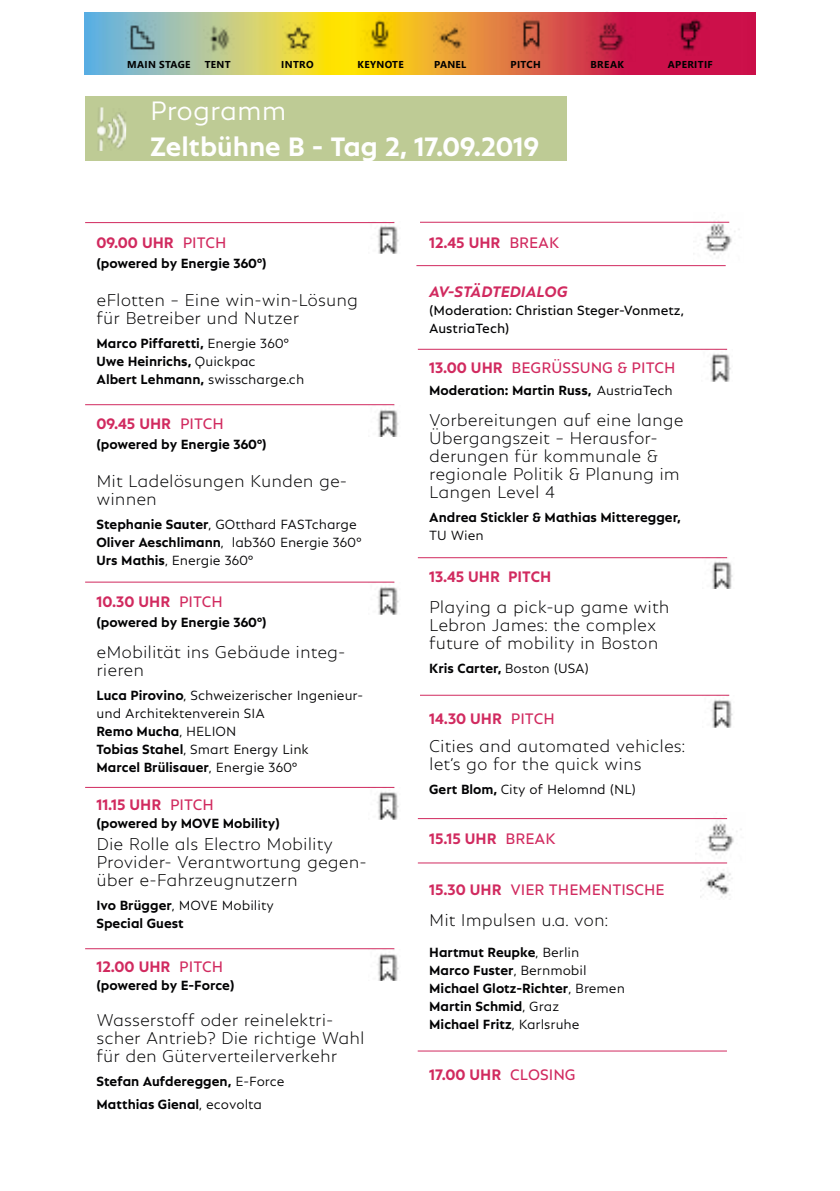
<style>
.page{position:relative;width:840px;height:1191px;background:#fff}
.page>*{position:absolute;margin:0;border:0;box-sizing:border-box;transform-origin:0 0}
.t1{font:700 28px "Neptune";color:#fff}
.t2{font:300 28px "Neptune";color:#fff}
.t3{font:200 18px/18px "Neptune";color:#020203}
.t4{font:200 18px/18px "Neptune";color:#000}
.t5{font:700 16px "Neptune";color:#d12a5f}
.t6{font:16px "Neptune";color:#d12a5f}
.t7{font:italic 700 16px "Neptune";color:#d12a5f}
.t8{font:700 14px/18px "Neptune";color:#020203}
.t9{font:300 14px/18px "Neptune";color:#020203}
.t10{font:14px/18px "Neptune";color:#020203}
.t11{font:700 10px "Segoe UI";letter-spacing:.035em;color:#000}
.s1{font-weight:400}
.s2{font-weight:300}
.s3{font-weight:700}
.s4{color:#020203}
</style>
<div class="page">
<hr style="left:85px;top:222px;width:309px;height:1px;background:#d12a5f">
<hr style="left:85px;top:404px;width:309px;height:1px;background:#d12a5f">
<hr style="left:85px;top:581px;width:309px;height:1px;background:#d12a5f">
<hr style="left:420px;top:222px;width:308px;height:1px;background:#d12a5f">
<hr style="left:85px;top:948px;width:309px;height:1px;background:#d12a5f">
<hr style="left:85px;top:787px;width:309px;height:1px;background:#d12a5f">
<hr style="left:417px;top:818px;width:309px;height:1px;background:#d12a5f">
<hr style="left:417px;top:862px;width:309px;height:1px;background:#d12a5f">
<hr style="left:417px;top:349px;width:309px;height:1px;background:#d12a5f">
<hr style="left:416px;top:265px;width:309px;height:1px;background:#d12a5f">
<hr style="left:417px;top:557px;width:309px;height:1px;background:#d12a5f">
<hr style="left:420px;top:694px;width:308px;height:1px;background:#d12a5f">
<hr style="left:417px;top:1050px;width:309px;height:1px;background:#d12a5f">
<img style="left:693px;top:221px;width:47px;height:34px">
<img style="left:369px;top:222px;width:30px;height:31px">
<img style="left:369px;top:405px;width:30px;height:32px">
<img style="left:368px;top:582px;width:31px;height:32px">
<img style="left:368px;top:787px;width:31px;height:32px">
<img style="left:368px;top:949px;width:31px;height:32px">
<img style="left:710px;top:354px;width:21px;height:27px">
<img style="left:702px;top:557px;width:31px;height:32px">
<img style="left:702px;top:695px;width:31px;height:32px">
<img style="left:695px;top:818px;width:47px;height:37px">
<img style="left:700px;top:870px;width:33px;height:28px">
<div style="left:86px;top:96px;width:481px;height:64px;background:#becb95"></div>
<img style="left:97px;top:107px;width:29px;height:44px">
<img style="left:84px;top:13px;width:671px;height:61px">
<img style="left:360px;top:15px;width:39px;height:39px">
<img style="left:282px;top:22px;width:32px;height:32px">
<img style="left:512px;top:16px;width:38px;height:38px">
<img style="left:433px;top:22px;width:34px;height:32px">
<img style="left:585px;top:12px;width:50px;height:49px">
<img style="left:667px;top:14px;width:41px;height:41px">
<img style="left:125px;top:20px;width:35px;height:35px">
<img style="left:203px;top:20px;width:34px;height:35px">
<p class="t11" style="left:127px;top:55px;width:65px">MAIN STAGE</p>
<p class="t11" style="left:204px;top:55px;width:27px">TENT</p>
<p class="t11" style="left:281px;top:55px;width:34px">INTRO</p>
<p class="t11" style="left:357px;top:55px;width:48px">KEYNOTE</p>
<p class="t11" style="left:434px;top:55px;width:34px">PANEL</p>
<p class="t11" style="left:510px;top:55px;width:32px">PITCH</p>
<p class="t11" style="left:590px;top:55px;width:35px">BREAK</p>
<p class="t11" style="left:667px;top:55px;width:46px">APERITIF</p>
<h1 class="t2" style="left:150px;top:94px;width:138px">Programm</h1>
<h1 class="t1" style="left:150px;top:130px;width:390px">Zeltbühne B - Tag 2, 17.09.2019</h1>
<p class="t5" style="left:96px;top:233px;width:131px">09.00 UHR <span class="s1">PITCH</span></p>
<p class="t8" style="left:96px;top:254px;width:171px">(powered by Energie 360°)</p>
<p class="t3" style="left:96px;top:291px;width:263px">eFlotten – Eine win-win-Lösung für Betreiber und Nutzer</p>
<p class="t8" style="left:96px;top:334px;width:209px">Marco Piffaretti, <span class="s2">Energie 360°<br></span>Uwe Heinrichs, <span class="s2">Quickpac<br></span>Albert Lehmann, <span class="s2">swisscharge.ch</span></p>
<p class="t5" style="left:96px;top:414px;width:129px">09.45 UHR <span class="s1">PITCH</span></p>
<p class="t8" style="left:96px;top:435px;width:171px">(powered by Energie 360°)</p>
<p class="t3" style="left:96px;top:471px;width:252px">Mit Ladelösungen Kunden ge&shy;winnen</p>
<p class="t9" style="left:96px;top:515px;width:266px"><span class="s3">Stephanie Sauter</span>, GOtthard FASTcharge<br><span class="s3">Oliver Aeschlimann</span>, lab360 Energie 360°<br><span class="s3">Urs Mathis</span>, Energie 360°</p>
<p class="t5" style="left:96px;top:592px;width:128px">10.30 UHR <span class="s1">PITCH</span></p>
<p class="t8" style="left:96px;top:613px;width:171px">(powered by Energie 360°)</p>
<p class="t3" style="left:96px;top:642px;width:250px">eMobilität ins Gebäude integ&shy;rieren</p>
<p class="t9" style="left:96px;top:686px;width:268px"><span class="s3">Luca Pirovino</span>, Schweizerischer Ingenieur&shy;und Architektenverein SIA<br><span class="s3">Remo Mucha</span>, HELION<br><span class="s3">Tobias Stahel</span>, Smart Energy Link<br><span class="s3">Marcel Brülisauer</span>, Energie 360°</p>
<p class="t5" style="left:96px;top:795px;width:119px">11.15 UHR <span class="s1">PITCH</span></p>
<p class="t8" style="left:96px;top:814px;width:185px">(powered by MOVE Mobility)</p>
<p class="t4" style="left:96px;top:834px;width:271px"><span class="s4">Die Rolle als Electro Mobility<br>Provider-</span> Verantwortung gegen&shy;über e-Fahrzeugnutzern</p>
<p class="t8" style="left:96px;top:896px;width:179px">Ivo Brügger<span class="s2">, MOVE Mobility<br></span>Special Guest</p>
<p class="t5" style="left:96px;top:957px;width:128px">12.00 UHR <span class="s1">PITCH</span></p>
<p class="t8" style="left:96px;top:976px;width:139px">(powered by E-Force)</p>
<p class="t3" style="left:96px;top:1011px;width:269px">Wasserstoff oder reinelektri&shy;scher Antrieb? Die richtige Wahl für den Güterverteilerverkehr</p>
<p class="t8" style="left:96px;top:1070px;width:189px;line-height:22.2px">Stefan Aufdereggen, <span class="s2">E-Force<br></span>Matthias Gienal<span class="s2">, ecovolta</span></p>
<p class="t5" style="left:429px;top:233px;width:132px">12.45 UHR <span class="s1">BREAK</span></p>
<p class="t7" style="left:429px;top:282px;width:140px">AV-STÄDTEDIALOG</p>
<p class="t10" style="left:429px;top:301px;width:256px">(Moderation: Christian Steger-Vonmetz,<br>AustriaTech)</p>
<p class="t6" style="left:429px;top:358px;width:248px"><span class="s3">13.00 UHR</span> BEGRÜSSUNG &amp; PITCH</p>
<p class="t8" style="left:429px;top:381px;width:245px">Moderation: Martin Russ, <span class="s2">AustriaTech</span></p>
<p class="t3" style="left:429px;top:410px;width:256px">Vorbereitungen auf eine lange<br>Übergangszeit – Herausfor&shy;derungen für kommunale &amp; regionale Politik &amp; Planung im<br>Langen Level 4</p>
<p class="t8" style="left:429px;top:508px;width:253px">Andrea Stickler &amp; Mathias Mitteregger,</p>
<p class="t9" style="left:429px;top:526px;width:56px">TU Wien</p>
<p class="t5" style="left:429px;top:567px;width:124px">13.45 UHR PITCH</p>
<p class="t3" style="left:429px;top:597px;width:242px">Playing a pick-up game with<br>Lebron James: the complex future of mobility in Boston</p>
<p class="t8" style="left:429px;top:659px;width:161px">Kris Carter, <span class="s2">Boston (USA)</span></p>
<p class="t5" style="left:429px;top:709px;width:127px">14.30 UHR <span class="s1">PITCH</span></p>
<p class="t3" style="left:429px;top:736px;width:257px">Cities and automated vehicles: let’s go for the quick wins</p>
<p class="t9" style="left:429px;top:780px;width:208px"><span class="s3">Gert Blom,</span> City of Helomnd (NL)</p>
<p class="t5" style="left:429px;top:829px;width:128px">15.15 UHR <span class="s1">BREAK</span></p>
<p class="t6" style="left:429px;top:880px;width:237px"><span class="s3">15.30 UHR</span> VIER THEMENTISCHE</p>
<p class="t3" style="left:429px;top:910px;width:180px">Mit Impulsen u.a. von:</p>
<p class="t8" style="left:429px;top:943px;width:197px">Hartmut Reupke<span class="s2">, Berlin<br></span>Marco Fuster<span class="s2">, Bernmobil<br></span>Michael Glotz-Richter<span class="s2">, Bremen<br></span>Martin Schmid<span class="s2">, Graz<br></span>Michael Fritz<span class="s2">, Karlsruhe</span></p>
<p class="t5" style="left:429px;top:1064px;width:148px">17.00 UHR <span class="s1">CLOSING</span></p>
</div>
